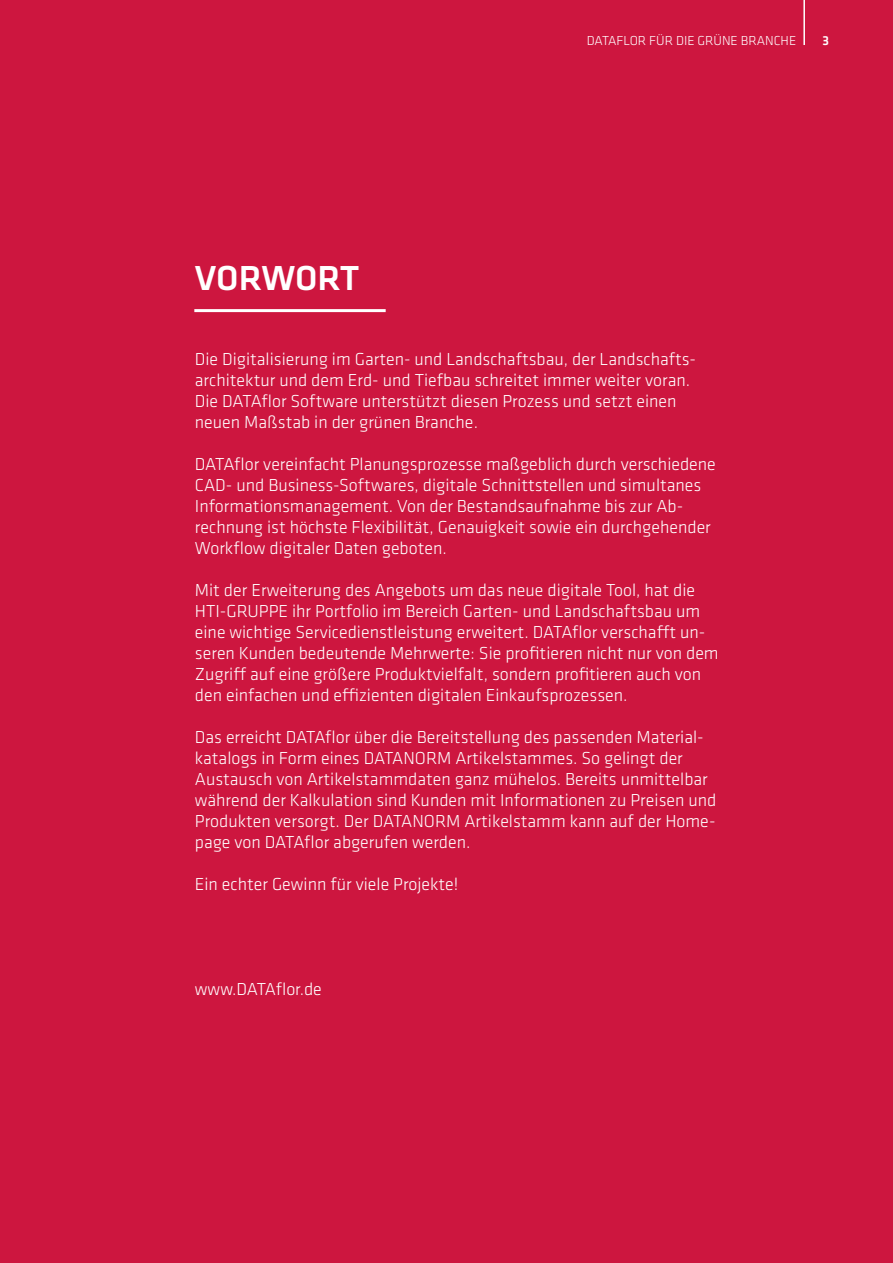
<style>
.page{position:relative;width:893px;height:1263px;background:#cd163f}
.page>*{position:absolute;margin:0;border:0;box-sizing:border-box;transform-origin:0 0}
.t1{font:500 36px "GC Klavika";letter-spacing:-.005em;color:#fff}
.t2{font:300 18px/21px "GC Klavika Fein";color:#fff}
.t3{font:300 13.5px "GC Klavika Fein";color:#fff}
.t4{font:500 13.5px "GC Klavika";color:#fff}
</style>
<div class="page">
<hr style="left:803px;top:0;width:2px;height:45px;background:#fff">
<hr style="left:194px;top:309px;width:192px;height:3px;background:#fff">
<h1 class="t1" style="left:195px;top:254px;width:166px">VORWORT</h1>
<p class="t3" style="left:587px;top:32px;width:211px">DATAFLOR FÜR DIE GRÜNE BRANCHE</p>
<p class="t4" style="left:822px;top:31px;width:8px">3</p>
<p class="t2" style="left:195px;top:349px;width:500px">Die Digitalisierung im Garten- und Landschaftsbau, der Landschafts&shy;architektur und dem Erd- und Tiefbau schreitet immer weiter voran.<br>Die DATAflor Software unterstützt diesen Prozess und setzt einen neuen Maßstab in der grünen Branche.</p>
<p class="t2" style="left:195px;top:454px;width:522px">DATAflor vereinfacht Planungsprozesse maßgeblich durch verschiedene CAD- und Business-Softwares, digitale Schnittstellen und simultanes Informationsmanagement. Von der Bestandsaufnahme bis zur Ab&shy;rechnung ist höchste Flexibilität, Genauigkeit sowie ein durchgehender Workflow digitaler Daten geboten.</p>
<p class="t2" style="left:195px;top:580px;width:525px">Mit der Erweiterung des Angebots um das neue digitale Tool, hat die HTI-GRUPPE ihr Portfolio im Bereich Garten- und Landschaftsbau um eine wichtige Servicedienstleistung erweitert. DATAflor verschafft un&shy;seren Kunden bedeutende Mehrwerte: Sie profitieren nicht nur von dem Zugriff auf eine größere Produktvielfalt, sondern profitieren auch von den einfachen und effizienten digitalen Einkaufsprozessen.</p>
<p class="t2" style="left:195px;top:727px;width:523px">Das erreicht DATAflor über die Bereitstellung des passenden Material&shy;katalogs in Form eines DATANORM Artikelstammes. So gelingt der Austausch von Artikelstammdaten ganz mühelos. Bereits unmittelbar während der Kalkulation sind Kunden mit Informationen zu Preisen und Produkten versorgt. Der DATANORM Artikelstamm kann auf der Home&shy;page von DATAflor abgerufen werden.</p>
<p class="t2" style="left:195px;top:874px;width:265px">Ein echter Gewinn für viele Projekte!</p>
<p class="t2" style="left:195px;top:979px;width:128px">www.DATAflor.de</p>
</div>
